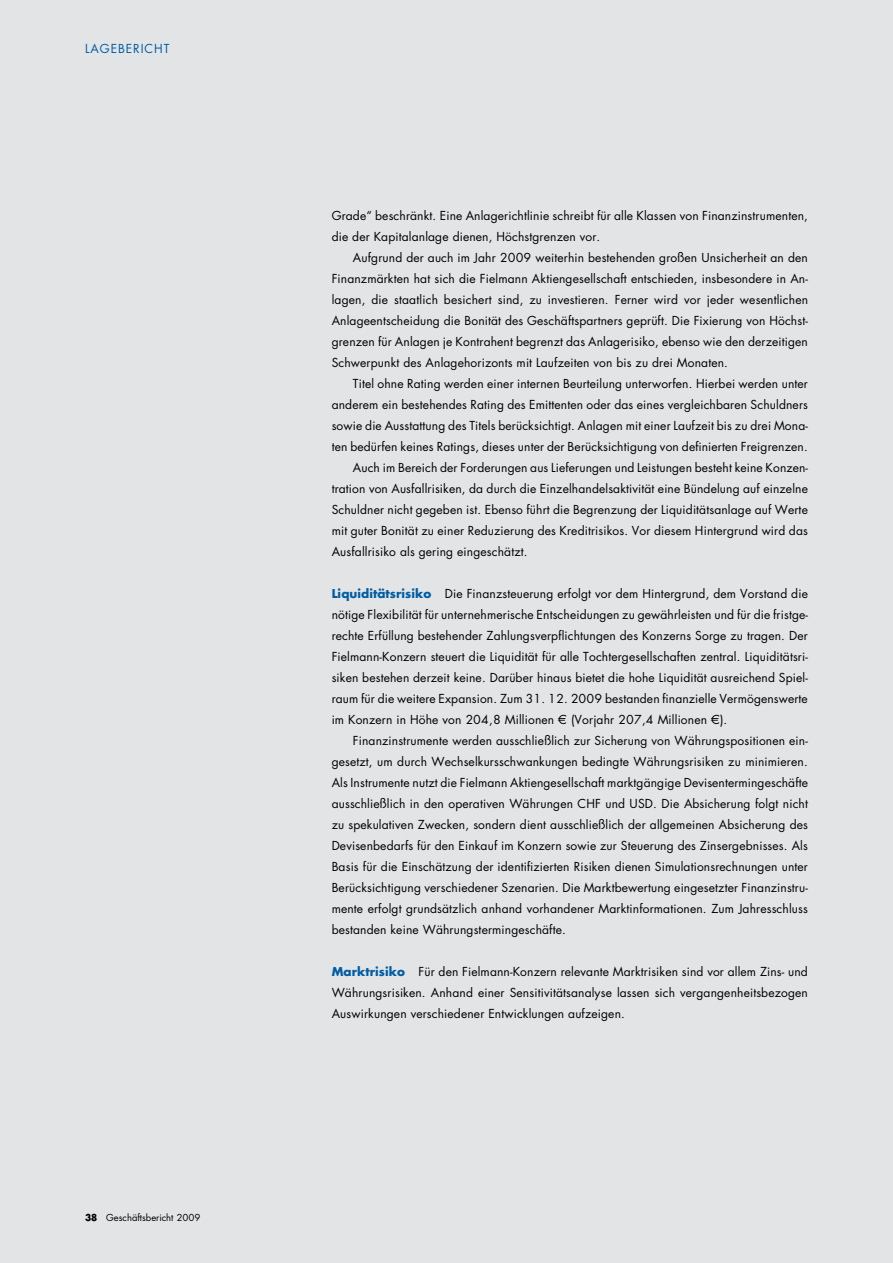
<style>
.page{position:relative;width:893px;height:1263px;background:#e3e4e6}
.page>*{position:absolute;margin:0;border:0;box-sizing:border-box;transform-origin:0 0}
.t1{font:13.5px/21px "Fi Futura";letter-spacing:.01em;color:#000;text-align:justify}
.t2{font:13.5px "Fi Futura";letter-spacing:.07em;color:#005da3}
.t3{font:10.5px "Fi Futura";color:#000}
.s1{font-weight:700}
.s2{font-weight:700;color:#005da3}
</style>
<div class="page">
<p class="t2" style="left:85px;top:40px;width:86px">Lagebericht</p>
<p class="t3" style="left:85px;top:1211px;width:117px"><span class="s1">38</span> Geschäftsbericht 2009</p>
<p class="t1" style="left:332px;top:204px;width:478px">Grade“ beschränkt. Eine Anlagerichtlinie schreibt für alle Klassen von Finanzinstrumenten, die der Kapitalanlage dienen, Höchstgrenzen vor.</p>
<p class="t1" style="left:332px;top:246px;width:478px;text-indent:21px">Aufgrund der auch im Jahr 2009 weiterhin bestehenden großen Unsicherheit an den Finanzmärkten hat sich die Fielmann Aktiengesellschaft entschieden, insbesondere in An&shy;lagen, die staatlich besichert sind, zu investieren. Ferner wird vor jeder wesentlichen Anlageentscheidung die Bonität des Geschäftspartners geprüft. Die Fixierung von Höchst&shy;grenzen für Anlagen je Kontrahent begrenzt das Anlagerisiko, ebenso wie den derzeitigen Schwerpunkt des Anlagehorizonts mit Laufzeiten von bis zu drei Monaten.</p>
<p class="t1" style="left:353px;top:372px;width:456px">Titel ohne Rating werden einer internen Beurteilung unterworfen. Hierbei werden unter</p>
<p class="t1" style="left:332px;top:394px;width:478px">anderem ein bestehendes Rating des Emittenten oder das eines vergleichbaren Schuldners</p>
<p class="t1" style="left:332px;top:415px;width:478px">sowie die Ausstattung des Titels berücksichtigt. Anlagen mit einer Laufzeit bis zu drei Mona-</p>
<p class="t1" style="left:332px;top:436px;width:478px">ten bedürfen keines Ratings, dieses unter der Berücksichtigung von definierten Freigrenzen.</p>
<p class="t1" style="left:353px;top:457px;width:456px">Auch im Bereich der Forderungen aus Lieferungen und Leistungen besteht keine Konzen-</p>
<p class="t1" style="left:332px;top:478px;width:478px">tration von Ausfallrisiken, da durch die Einzelhandelsaktivität eine Bündelung auf einzelne</p>
<p class="t1" style="left:332px;top:499px;width:478px">Schuldner nicht gegeben ist. Ebenso führt die Begrenzung der Liquiditätsanlage auf Werte</p>
<p class="t1" style="left:332px;top:520px;width:478px">mit guter Bonität zu einer Reduzierung des Kreditrisikos. Vor diesem Hintergrund wird das</p>
<p class="t1" style="left:332px;top:541px;width:197px">Ausfallrisiko als gering eingeschätzt.</p>
<p class="t1" style="left:332px;top:583px;width:478px"><span class="s2">Liquiditätsrisiko</span> Die Finanzsteuerung erfolgt vor dem Hintergrund, dem Vorstand die nötige Flexibilität für unternehmerische Entscheidungen zu gewährleisten und für die fristge&shy;rechte Erfüllung bestehender Zahlungsverpflichtungen des Konzerns Sorge zu tragen. Der Fielmann-Konzern steuert die Liquidität für alle Tochtergesellschaften zentral. Liquiditätsri&shy;siken bestehen derzeit keine. Darüber hinaus bietet die hohe Liquidität ausreichend Spiel&shy;raum für die weitere Expansion. Zum 31. 12. 2009 bestanden finanzielle Vermögenswerte im Konzern in Höhe von 204,8 Millionen ¤ (Vorjahr 207,4 Millionen ¤).</p>
<p class="t1" style="left:332px;top:730px;width:478px;text-indent:21px">Finanzinstrumente werden ausschließlich zur Sicherung von Währungspositionen ein&shy;gesetzt, um durch Wechselkursschwankungen bedingte Währungsrisiken zu minimieren.<br>Als Instrumente nutzt die Fielmann Aktiengesellschaft marktgängige Devisentermingeschäfte ausschließlich in den operativen Währungen CH F und USD. Die Absicherung folgt nicht zu spekulativen Zwecken, sondern dient ausschließlich der allgemeinen Absicherung des Devisenbedarfs für den Einkauf im Konzern sowie zur Steuerung des Zinsergebnisses. Als Basis für die Einschätzung der identifizierten Risiken dienen Simulationsrechnungen unter Berücksichtigung verschiedener Szenarien. Die Marktbewertung eingesetzter Finanzinstru&shy;mente erfolgt grundsätzlich anhand vorhandener Marktinformationen. Zum Jahresschluss bestanden keine Währungstermingeschäfte.</p>
<p class="t1" style="left:332px;top:961px;width:478px"><span class="s2">Marktrisiko</span> Für den Fielmann-Konzern relevante Marktrisiken sind vor allem Zins- und Währungsrisiken. Anhand einer Sensitivitätsanalyse lassen sich vergangenheitsbezogen Auswirkungen verschiedener Entwicklungen aufzeigen.</p>
</div>
